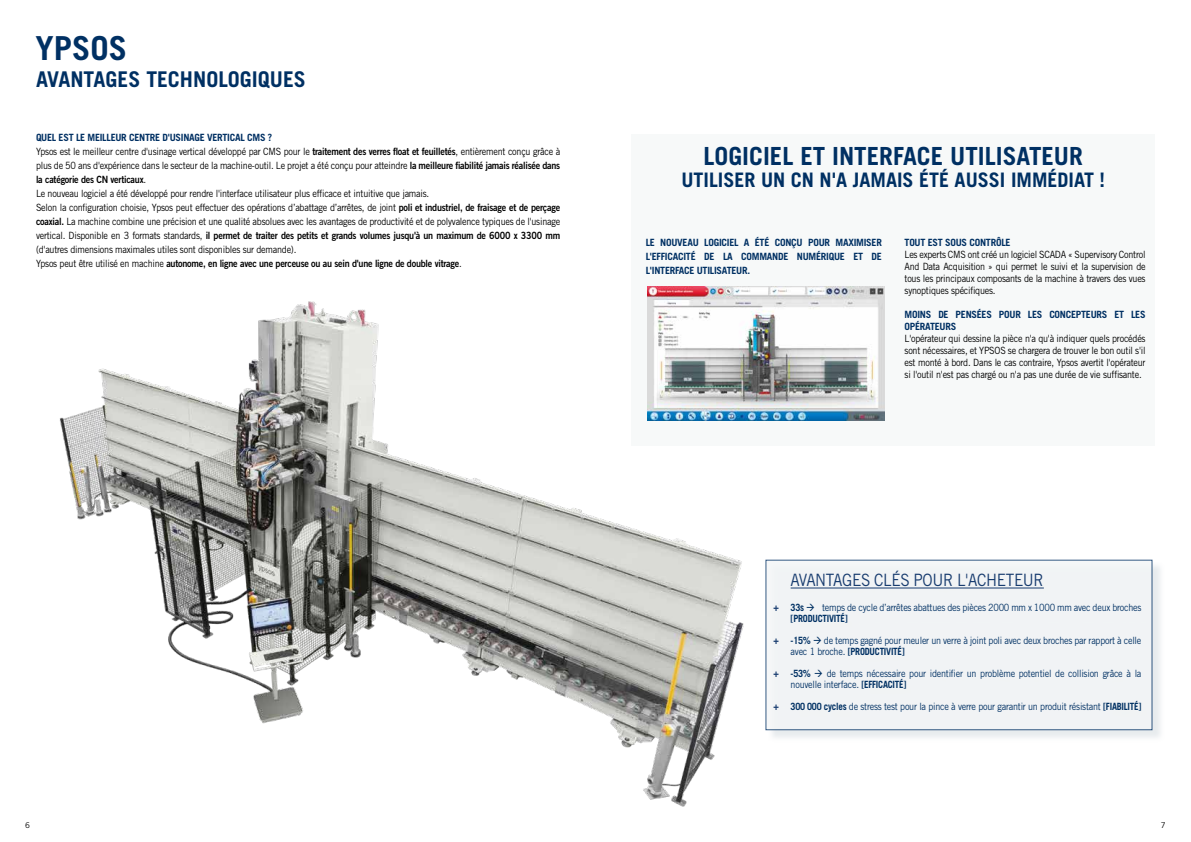
<style>
.page{position:relative;width:1191px;height:842px;background:#fff}
.page>*{position:absolute;margin:0;border:0;box-sizing:border-box;transform-origin:0 0}
.t1{font:700 33.1px "Trade Gothic LT Std";color:#003063}
.t2{font:700 25px "Trade Gothic LT Std";color:#003063}
.t3{font:700 21.7px "Trade Gothic LT Std";color:#003063}
.t4{font:700 20px "Trade Gothic LT Std";color:#003063}
.t5{font:17px "Trade Gothic LT Std";letter-spacing:-.025em;color:#183c6f;scale:.9 1}
.t6{font:10px/12px "Trade Gothic LT Std";letter-spacing:-.025em;color:#000;scale:.9 1}
.t7{font:10px/11px "Trade Gothic LT Std";letter-spacing:-.025em;color:#003063;scale:.9 1}
.t8{font:10px "Trade Gothic LT Std Bd 2";letter-spacing:-.025em;color:#000;scale:.9 1}
.t9{font:700 10px/14px "Trade Gothic LT Std";letter-spacing:-.025em;color:#003063}
.t10{font:8px "Trade Gothic LT Std";color:#000}
.s1{font-weight:700;color:#003063}
.s2{font-family:"Trade Gothic LT Std Bd 2"}
.s3{font-family:"Trade Gothic LT Std"}
.s4{font-weight:700;color:#183c6f}
.s5{font-weight:700}
</style>
<div class="page">
<img style="left:60px;top:301px;width:714px;height:506px">
<div style="left:767px;top:562px;width:397px;height:180px;background:#d8dfe3;opacity:.75"></div>
<div style="left:765px;top:560px;width:387px;height:170px;background:#f4f6f7"></div>
<hr style="left:790px;top:588px;width:253px;height:1px;background:#183c6f">
<div style="left:631px;top:134px;width:524px;height:312px;background:#f7f9f9"></div>
<img style="left:647px;top:287px;width:237px;height:133px">
<h1 class="t1" style="left:36px;top:28px;width:93px">YPSOS</h1>
<h3 class="t3" style="left:36px;top:65px;width:271px">AVANTAGES TECHNOLOGIQUES</h3>
<p class="t6" style="left:36px;top:130px;width:584px;line-height:14px"><span class="s1">QUEL EST LE MEILLEUR CENTRE D'USINAGE VERTICAL CMS ?<br></span>Ypsos est le meilleur centre d'usinage vertical développé par CMS pour le <span class="s2">traitement des verres float et feuilletés</span>, entièrement conçu grâce à plus de 50 ans d'expérience dans le secteur de la machine-outil. Le projet a été conçu pour atteindre <span class="s2">la meilleure fiabilité jamais réalisée dans</span></p>
<p class="t8" style="left:36px;top:173px;width:124px">la catégorie des CN verticaux<span class="s3">.</span></p>
<p class="t6" style="left:36px;top:186px;width:584px;line-height:14px">Le nouveau logiciel a été développé pour rendre l'interface utilisateur plus efficace et intuitive que jamais.<br>Selon la configuration choisie, Ypsos peut effectuer des opérations d’abattage d’arrêtes, de joint <span class="s2">poli et industriel, de fraisage et de perçage coaxial.</span> La machine combine une précision et une qualité absolues avec les avantages de productivité et de polyvalence typiques de l'usinage</p>
<p class="t8" style="left:36px;top:229px;width:584px"><span class="s3">vertical. Disponible en 3 formats standards,</span> il permet de traiter des petits et grands volumes jusqu'à un maximum de 6000 x 3300 mm</p>
<p class="t6" style="left:36px;top:243px;width:291px">(d'autres dimensions maximales utiles sont disponibles sur demande).</p>
<p class="t8" style="left:36px;top:257px;width:474px"><span class="s3">Ypsos peut être utilisé en machine</span> autonome, en ligne avec une perceuse ou au sein d'une ligne de double vitrage<span class="s3">.</span></p>
<h2 class="t2" style="left:703px;top:140px;width:381px">LOGICIEL ET INTERFACE UTILISATEUR</h2>
<h3 class="t4" style="left:681px;top:168px;width:425px">UTILISER UN CN N'A JAMAIS ÉTÉ AUSSI IMMÉDIAT !</h3>
<p class="t9" style="left:645px;top:235px;width:238px;text-align:justify">LE NOUVEAU LOGICIEL A ÉTÉ CONÇU POUR MAXIMISER L'EFFICACITÉ DE LA COMMANDE NUMÉRIQUE ET DE L'INTERFACE UTILISATEUR.</p>
<p class="t9" style="left:904px;top:235px;width:107px">TOUT EST SOUS CONTRÔLE</p>
<p class="t6" style="left:904px;top:248px;width:269px;text-align:justify">Les experts CMS ont créé un logiciel SCADA « Supervisory Control And Data Acquisition » qui permet le suivi et la supervision de tous les principaux composants de la machine à travers des vues synoptiques spécifiques.</p>
<p class="t9" style="left:904px;top:308px;width:242px;line-height:12px">MOINS DE PENSÉES POUR LES CONCEPTEURS ET LES<br>OPÉRATEURS</p>
<p class="t6" style="left:904px;top:332px;width:269px;text-align:justify">L'opérateur qui dessine la pièce n'a qu'à indiquer quels procédés sont nécessaires, et YPSOS se chargera de trouver le bon outil s'il est monté à bord. Dans le cas contraire, Ypsos avertit l'opérateur si l'outil n'est pas chargé ou n'a pas une durée de vie suffisante.</p>
<h3 class="t5" style="left:790px;top:570px;width:283px">AVANTAGES CLÉS POUR L'ACHETEUR</h3>
<p class="t7" style="left:790px;top:601px;width:391px;text-indent:-17px"><span class="s4">+</span> <span class="s5">33s</span> → temps de cycle d’arrêtes abattues des pièces 2000 mm x 1000 mm avec deux broches <span class="s5">[PRODUCTIVITÉ]</span></p>
<p class="t7" style="left:790px;top:634px;width:391px;text-indent:-17px"><span class="s4">+</span> <span class="s5">-15%</span> → de temps gagné pour meuler un verre à joint poli avec deux broches par rapport à celle avec 1 broche. <span class="s5">[PRODUCTIVITÉ]</span></p>
<p class="t7" style="left:790px;top:667px;width:391px;text-indent:-17px"><span class="s4">+</span> <span class="s5">-53%</span> → de temps nécessaire pour identifier un problème potentiel de collision grâce à la nouvelle interface. <span class="s5">[EFFICACITÉ]</span></p>
<p class="t7" style="left:773px;top:700px;width:410px"><span class="s4">+</span> <span class="s5">300 000 cycles</span> de stress test pour la pince à verre pour garantir un produit résistant <span class="s5">[FIABILITÉ]</span></p>
<p class="t10" style="left:25px;top:820px;width:6px">6</p>
<p class="t10" style="left:1160px;top:820px;width:6px">7</p>
</div>
